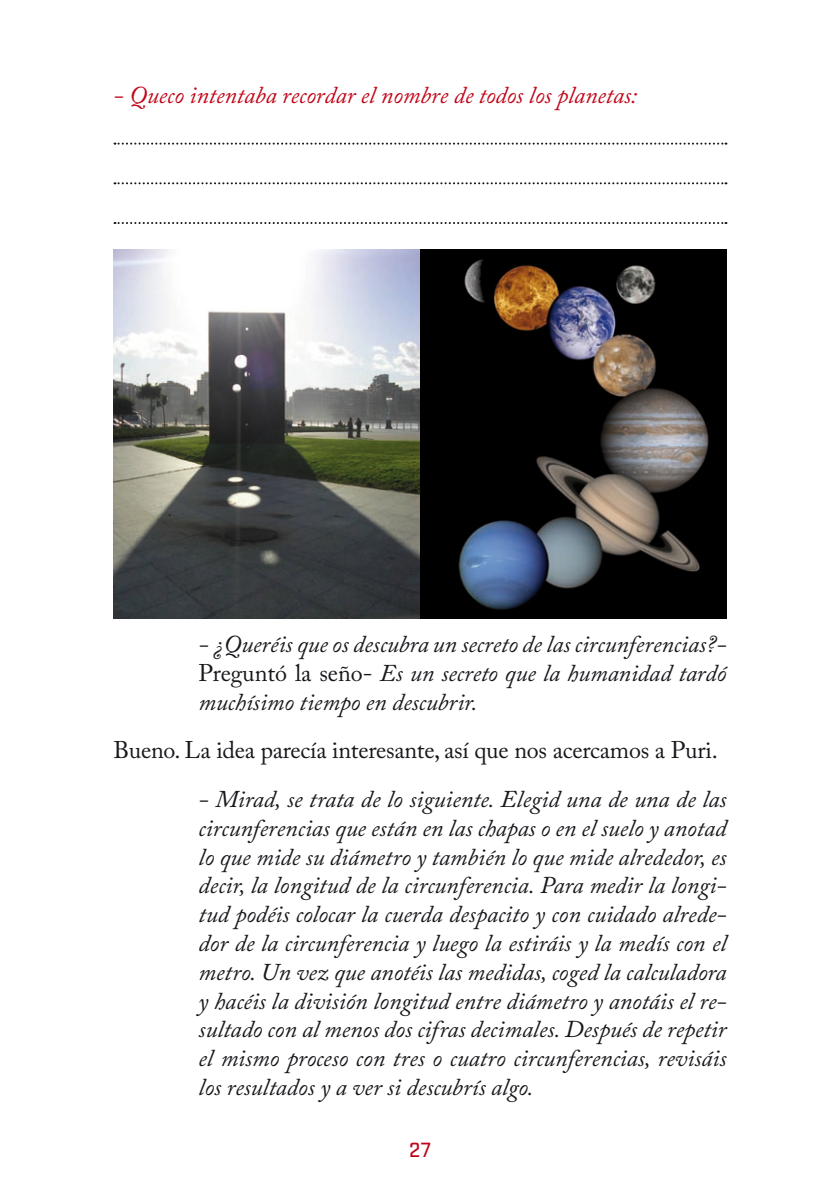
<style>
.page{position:relative;width:840px;height:1191px;background:#fff}
.page>*{position:absolute;margin:0;border:0;box-sizing:border-box;transform-origin:0 0}
.t1{font:italic 24px/28.8px "Adobe Caslon Pro";color:#1a171c;text-align:justify}
.t2{font:24px "Adobe Caslon Pro";letter-spacing:-.01em;color:#1a171c}
.t3{font:italic 24px "Adobe Caslon Pro";color:#c00418}
.t4{font:24px "Citizen Kern";color:#c00418}
.s1{font-style:normal}
</style>
<div class="page">
<img style="left:113px;top:249px;width:613px;height:369px">
<svg style="left:114px;top:143px;width:612px;height:2px"></svg>
<svg style="left:114px;top:182px;width:612px;height:2px"></svg>
<svg style="left:114px;top:222px;width:612px;height:2px"></svg>
<p class="t3" style="left:113px;top:80px;width:525px">- Queco intentaba recordar el nombre de todos los planetas:</p>
<p class="t1" style="left:198px;top:629px;width:529px">- ¿Queréis que os descubra un secreto de las circunferencias?- <span class="s1">Preguntó la seño-</span> Es un secreto que la humanidad tardó muchísimo tiempo en descubrir.</p>
<p class="t2" style="left:113px;top:736px;width:605px">Bueno. La idea parecía interesante, así que nos acercamos a Puri.</p>
<p class="t1" style="left:198px;top:784px;width:529px">- Mirad, se trata de lo siguiente. Elegid una de una de las circunferencias que están en las chapas o en el suelo y anotad lo que mide su diámetro y también lo que mide alrededor, es decir, la longitud de la circunferencia. Para medir la longi&shy;tud podéis colocar la cuerda despacito y con cuidado alrede&shy;dor de la circunferencia y luego la estiráis y la medís con el metro. Un vez que anotéis las medidas, coged la calculadora y hacéis la división longitud entre diámetro y anotáis el re&shy;sultado con al menos dos cifras decimales. Después de repetir el mismo proceso con tres o cuatro circunferencias, revisáis los resultados y a ver si descubrís algo.</p>
<p class="t4" style="left:409px;top:1137px;width:23px">27</p>
</div>
